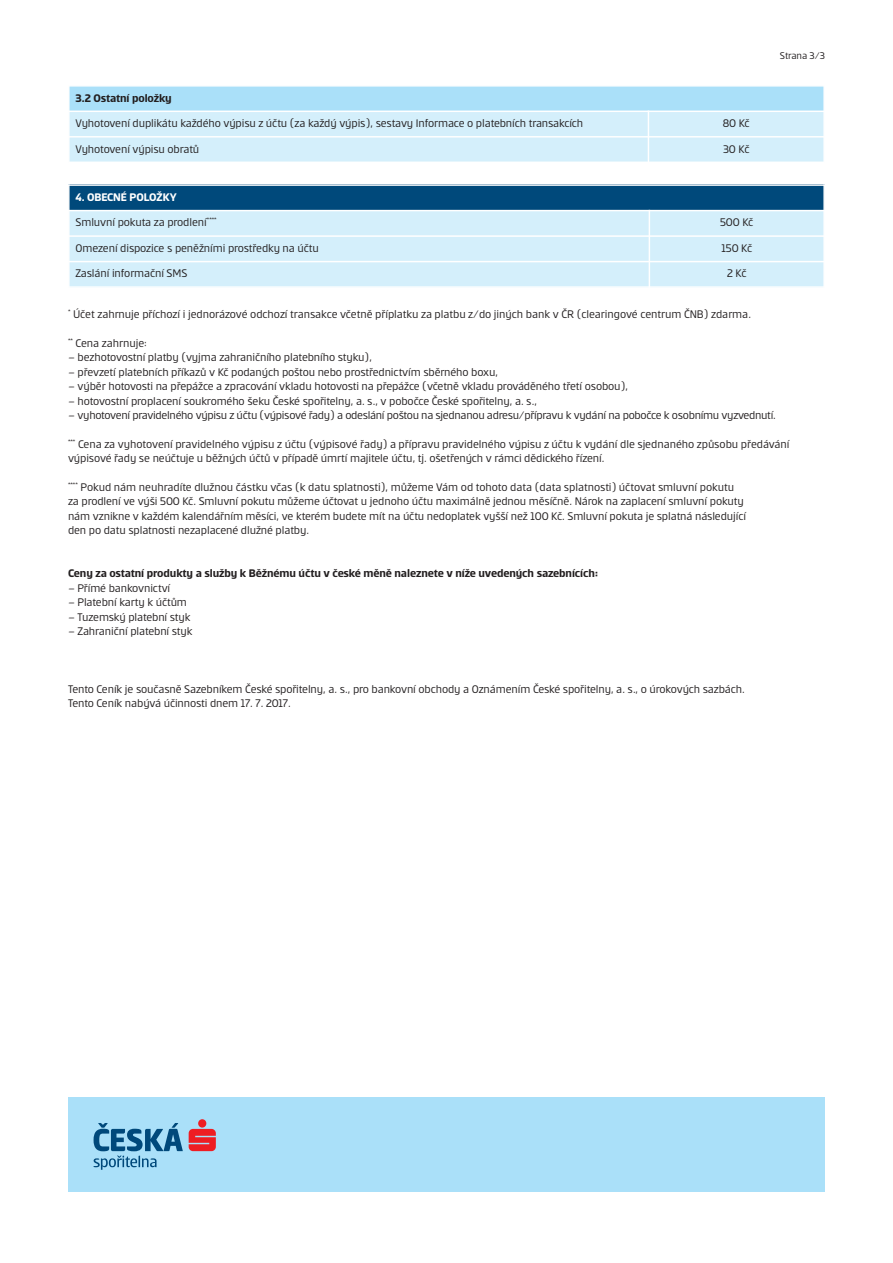
<style>
.page{position:relative;width:893px;height:1263px;background:#fff}
.page>*{position:absolute;margin:0;border:0;box-sizing:border-box;transform-origin:0 0}
.t1{font:12px/14.4px "Erste";letter-spacing:-.01em;color:#231f20}
.t2{font:700 12px "Erste";letter-spacing:-.01em;color:#231f20}
.t3{font:10.5px "Erste";letter-spacing:-.015em;color:#231f20}
.s1{font-weight:700;color:#fff}
</style>
<div class="page">
<div style="left:68px;top:1097px;width:757px;height:95px;background:#aae0f9"></div>
<svg style="left:189px;top:1119px;width:27px;height:32px"></svg>
<svg style="left:94px;top:1123px;width:89px;height:47px"></svg>
<div style="left:68px;top:184px;width:756px;height:27px;background:#00497b"></div>
<div style="left:68px;top:211px;width:581px;height:25px;background:#d4effb"></div>
<div style="left:649px;top:211px;width:176px;height:25px;background:#d4effb"></div>
<div style="left:68px;top:236px;width:581px;height:26px;background:#d4effb"></div>
<div style="left:649px;top:236px;width:176px;height:26px;background:#d4effb"></div>
<div style="left:68px;top:262px;width:581px;height:26px;background:#d4effb"></div>
<div style="left:649px;top:262px;width:176px;height:26px;background:#d4effb"></div>
<hr style="left:68px;top:184px;width:2px;height:104px;background:#fff">
<hr style="left:649px;top:210px;width:1px;height:78px;background:#fff">
<hr style="left:823px;top:184px;width:2px;height:104px;background:#fff">
<hr style="left:68px;top:184px;width:757px;height:2px;background:#fff">
<hr style="left:68px;top:210px;width:757px;height:1px;background:#fff">
<hr style="left:68px;top:235px;width:757px;height:2px;background:#fff">
<hr style="left:68px;top:261px;width:757px;height:1px;background:#fff">
<hr style="left:68px;top:286px;width:757px;height:2px;background:#fff">
<div style="left:68px;top:85px;width:756px;height:26px;background:#aae0f9"></div>
<div style="left:68px;top:111px;width:580px;height:26px;background:#d4effb"></div>
<div style="left:648px;top:111px;width:177px;height:26px;background:#d4effb"></div>
<div style="left:68px;top:137px;width:580px;height:26px;background:#d4effb"></div>
<div style="left:648px;top:137px;width:177px;height:26px;background:#d4effb"></div>
<hr style="left:68px;top:85px;width:2px;height:78px;background:#fff">
<hr style="left:648px;top:111px;width:1px;height:52px;background:#fff">
<hr style="left:823px;top:85px;width:2px;height:78px;background:#fff">
<hr style="left:68px;top:85px;width:757px;height:2px;background:#fff">
<hr style="left:68px;top:111px;width:757px;height:1px;background:#fff">
<hr style="left:68px;top:136px;width:757px;height:2px;background:#fff">
<hr style="left:68px;top:162px;width:757px;height:1px;background:#fff">
<p class="t2" style="left:76px;top:90px;width:98px">3.2 Ostatní položky</p>
<p class="t1" style="left:76px;top:116px;width:509px">Vyhotovení duplikátu každého výpisu z účtu (za každý výpis), sestavy Informace o platebních transakcích</p>
<p class="t1" style="left:723px;top:116px;width:28px">80 Kč</p>
<p class="t1" style="left:76px;top:141px;width:125px">Vyhotovení výpisu obratů</p>
<p class="t1" style="left:723px;top:141px;width:28px">30 Kč</p>
<p class="t1" style="left:76px;top:184px;width:143px;line-height:25.5px"><span class="s1">4. OBECNÉ POLOŽKY<br></span>Smluvní pokuta za prodlení<sup>****</sup></p>
<p class="t1" style="left:720px;top:215px;width:35px">500 Kč</p>
<p class="t1" style="left:76px;top:240px;width:245px">Omezení dispozice s peněžními prostředky na účtu</p>
<p class="t1" style="left:721px;top:240px;width:32px">150 Kč</p>
<p class="t1" style="left:76px;top:266px;width:113px">Zaslání informační SMS</p>
<p class="t1" style="left:727px;top:266px;width:21px">2 Kč</p>
<p class="t3" style="left:780px;top:49px;width:46px">Strana 3/3</p>
<p class="t1" style="left:68px;top:307px;width:684px"><sup>*</sup> Účet zahrnuje příchozí i jednorázové odchozí transakce včetně příplatku za platbu z/do jiných bank v ČR (clearingové centrum ČNB) zdarma.</p>
<p class="t1" style="left:68px;top:336px;width:80px"><sup>**</sup> Cena zahrnuje:</p>
<p class="t1" style="left:68px;top:350px;width:305px">– bezhotovostní platby (vyjma zahraničního platebního styku),</p>
<p class="t1" style="left:68px;top:364px;width:431px">– převzetí platebních příkazů v Kč podaných poštou nebo prostřednictvím sběrného boxu,</p>
<p class="t1" style="left:68px;top:379px;width:562px">– výběr hotovosti na přepážce a zpracování vkladu hotovosti na přepážce (včetně vkladu prováděného třetí osobou),</p>
<p class="t1" style="left:68px;top:393px;width:470px">– hotovostní proplacení soukromého šeku České spořitelny, a. s., v pobočce České spořitelny, a. s.,</p>
<p class="t1" style="left:68px;top:408px;width:709px">– vyhotovení pravidelného výpisu z účtu (výpisové řady) a odeslání poštou na sjednanou adresu/přípravu k vydání na pobočce k osobnímu vyzvednutí.</p>
<p class="t1" style="left:68px;top:436px;width:723px"><sup>***</sup> Cena za vyhotovení pravidelného výpisu z účtu (výpisové řady) a přípravu pravidelného výpisu z účtu k vydání dle sjednaného způsobu předávání výpisové řady se neúčtuje u běžných účtů v případě úmrtí majitele účtu, tj. ošetřených v rámci dědického řízení.</p>
<p class="t1" style="left:68px;top:480px;width:680px"><sup>****</sup> Pokud nám neuhradíte dlužnou částku včas (k datu splatnosti), můžeme Vám od tohoto data (data splatnosti) účtovat smluvní pokutu za prodlení ve výši 500 Kč. Smluvní pokutu můžeme účtovat u jednoho účtu maximálně jednou měsíčně. Nárok na zaplacení smluvní pokuty nám vznikne v každém kalendářním měsíci, ve kterém budete mít na účtu nedoplatek vyšší než 100 Kč. Smluvní pokuta je splatná následující den po datu splatnosti nezaplacené dlužné platby.</p>
<p class="t2" style="left:68px;top:566px;width:531px">Ceny za ostatní produkty a služby k Běžnému účtu v české měně naleznete v níže uvedených sazebnících:</p>
<p class="t1" style="left:68px;top:580px;width:104px">– Přímé bankovnictví</p>
<p class="t1" style="left:68px;top:595px;width:120px">– Platební karty k účtům</p>
<p class="t1" style="left:68px;top:609px;width:124px">– Tuzemský platební styk</p>
<p class="t1" style="left:68px;top:624px;width:126px">– Zahraniční platební styk</p>
<p class="t1" style="left:68px;top:681px;width:678px">Tento Ceník je současně Sazebníkem České spořitelny, a. s., pro bankovní obchody a Oznámením České spořitelny, a. s., o úrokových sazbách.<br>Tento Ceník nabývá účinnosti dnem 17. 7. 2017.</p>
</div>
